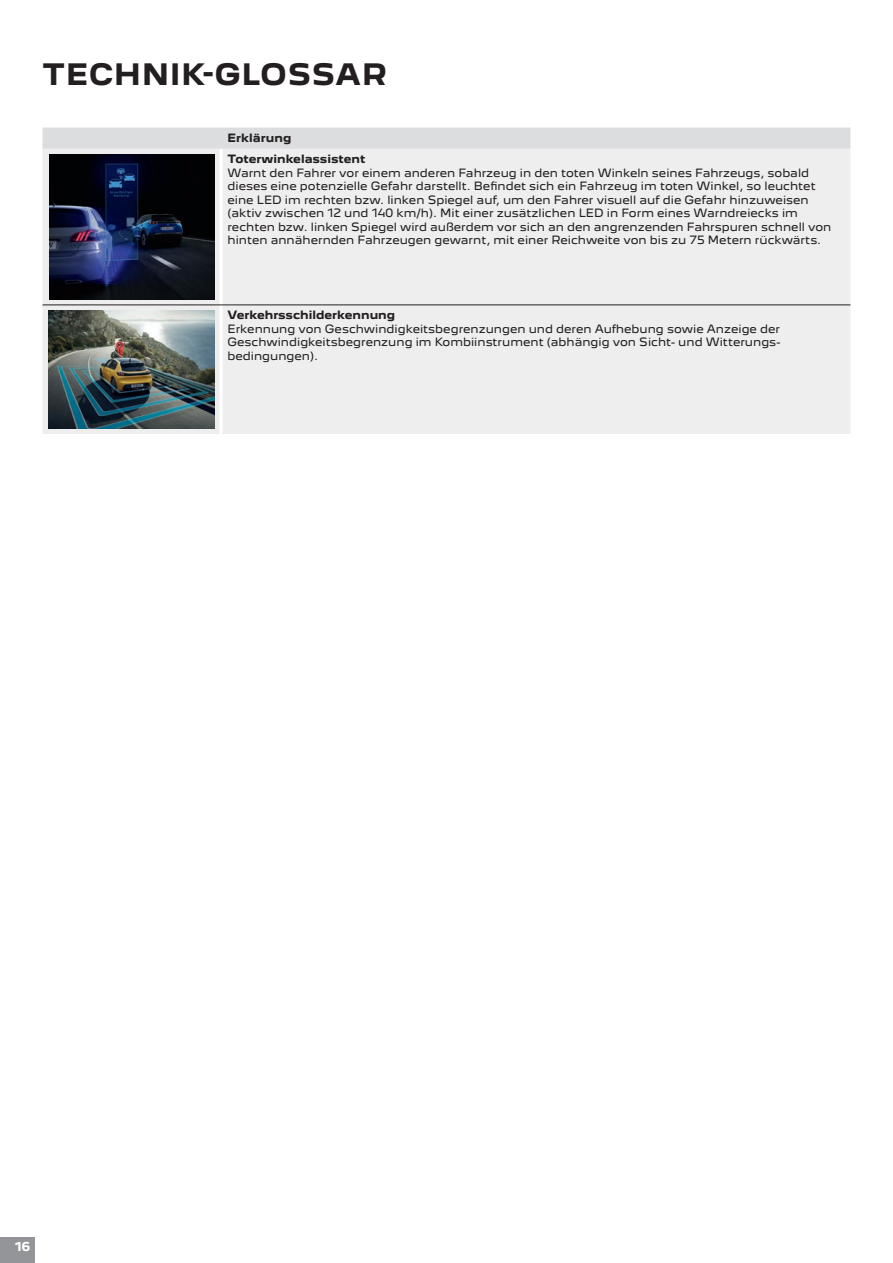
<style>
.page{position:relative;width:893px;height:1263px;background:#fff}
.page>*{position:absolute;margin:0;border:0;box-sizing:border-box;transform-origin:0 0}
.Seitenhead_linksbündig{font:700 27px "Peugeot New";letter-spacing:.04em;color:#231f20}
.t1{font:700 11.25px "Peugeot New";color:#fff}
._26_Technische_Daten_PKW_Tabelle_5_Motor_{font:10.5px/13.5px "Peugeot New";color:#231f20}
._26_Technische_Daten_PKW_Tabelle_5_Motor_-2{font:700 10.5px "Peugeot New";color:#231f20}
</style>
<div class="page">
<div style="left:0;top:1237px;width:35px;height:26px;background:#939598"></div>
<div style="left:43px;top:128px;width:807px;height:21px;background:#dcdddf"></div>
<div style="left:43px;top:149px;width:807px;height:285px;background:#eeeeef"></div>
<hr style="left:220px;top:305px;width:3px;height:129px;background:#fff">
<hr style="left:220px;top:149px;width:3px;height:156px;background:#fff">
<hr style="left:43px;top:305px;width:178px;height:1px;background:#231f20">
<hr style="left:221px;top:305px;width:629px;height:1px;background:#231f20">
<img style="left:49px;top:155px;width:166px;height:144px">
<img style="left:49px;top:311px;width:166px;height:117px">
<p class="Seitenhead_linksbündig" style="left:43px;top:57px;width:346px">TECHNIK-GLOSSAR</p>
<p class="_26_Technische_Daten_PKW_Tabelle_5_Motor_-2" style="left:227px;top:130px;width:65px">Erklärung</p>
<p class="_26_Technische_Daten_PKW_Tabelle_5_Motor_-2" style="left:227px;top:152px;width:139px">Toterwinkelassistent</p>
<p class="_26_Technische_Daten_PKW_Tabelle_5_Motor_" style="left:227px;top:166px;width:605px">Warnt den Fahrer vor einem anderen Fahrzeug in den toten Winkeln seines Fahrzeugs, sobald dieses eine potenzielle Gefahr darstellt. Befindet sich ein Fahrzeug im toten Winkel, so leuchtet eine LED im rechten bzw. linken Spiegel auf, um den Fahrer visuell auf die Gefahr hinzuweisen (aktiv zwischen 12 und 140 km/h). Mit einer zusätzlichen LED in Form eines Warndreiecks im rechten bzw. linken Spiegel wird außerdem vor sich an den angrenzenden Fahrspuren schnell von hinten annähernden Fahrzeugen gewarnt, mit einer Reichweite von bis zu 75 Metern rückwärts.</p>
<p class="_26_Technische_Daten_PKW_Tabelle_5_Motor_-2" style="left:227px;top:308px;width:169px">Verkehrsschilderkennung</p>
<p class="_26_Technische_Daten_PKW_Tabelle_5_Motor_" style="left:227px;top:322px;width:554px;text-align:justify">Erkennung von Geschwindigkeitsbegrenzungen und deren Aufhebung sowie Anzeige der Geschwindigkeitsbegrenzung im Kombiinstrument (abhängig von Sicht- und Witterungs&shy;bedingungen).</p>
<p class="t1" style="left:15px;top:1239px;width:17px">16</p>
</div>
